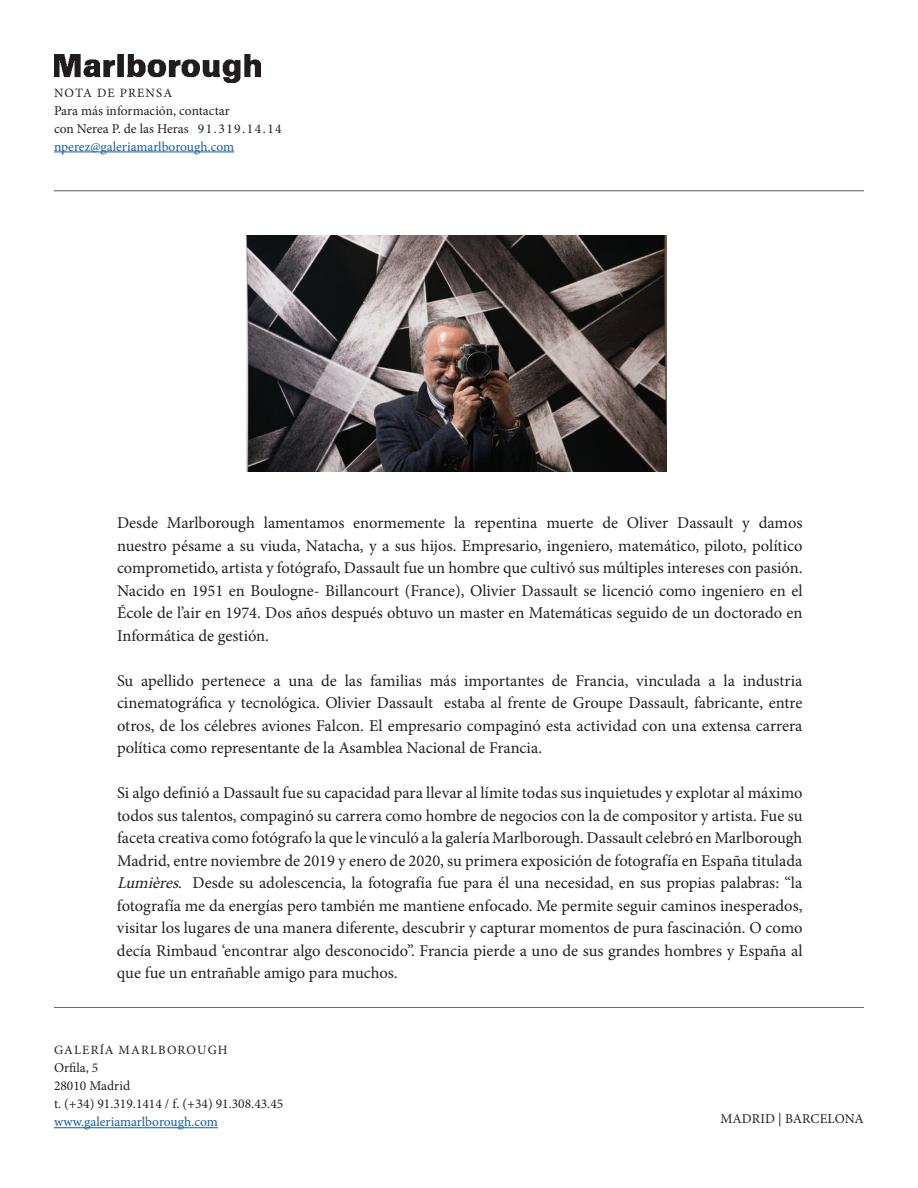
<style>
.page{position:relative;width:918px;height:1188px;background:#fff}
.page>*{position:absolute;margin:0;border:0;box-sizing:border-box;transform-origin:0 0}
.t1{font:16.5px/22.5px "Minion Pro";color:#231f20;text-align:justify}
.t2{font:13.5px/18px "Minion Pro";color:#231f20}
.t3{font:13.5px "Minion Pro";color:#175d9e}
.t4{font:12.75px "Minion Pro";letter-spacing:.09em;color:#231f20}
.s1{font-style:italic}
</style>
<div class="page">
<hr style="left:54px;top:152px;width:180px;height:1px;background:#175d9e">
<img style="left:54px;top:54px;width:207px;height:28px">
<hr style="left:54px;top:190px;width:810px;height:1px;background:#57585a">
<hr style="left:54px;top:1007px;width:810px;height:1px;background:#57585a">
<hr style="left:54px;top:1127px;width:164px;height:1px;background:#175d9e">
<img style="left:246px;top:236px;width:420px;height:235px">
<p class="t4" style="left:54px;top:84px;width:120px">NOTA DE PRENSA</p>
<p class="t2" style="left:54px;top:101px;width:229px">Para más información, contactar<br>con Nerea P. de las Heras 91.319.14.14</p>
<p class="t3" style="left:54px;top:137px;width:182px">nperez@galeriamarlborough.com</p>
<p class="t1" style="left:117px;top:512px;width:687px">Desde Marlborough lamentamos enormemente la repentina muerte de Oliver Dassault y damos nuestro pésame a su viuda, Natacha, y a sus hijos. Empresario, ingeniero, matemático, piloto, político comprometido, artista y fotógrafo, Dassault fue un hombre que cultivó sus múltiples intereses con pasión.<br>Nacido en 1951 en Boulogne- Billancourt (France), Olivier Dassault se licenció como ingeniero en el École de l’air en 1974. Dos años después obtuvo un master en Matemáticas seguido de un doctorado en Informática de gestión.</p>
<p class="t1" style="left:117px;top:670px;width:687px">Su apellido pertenece a una de las familias más importantes de Francia, vinculada a la industria cinematográfica y tecnológica. Olivier Dassault estaba al frente de Groupe Dassault, fabricante, entre otros, de los célebres aviones Falcon. El empresario compaginó esta actividad con una extensa carrera política como representante de la Asamblea Nacional de Francia.</p>
<p class="t1" style="left:117px;top:782px;width:687px">Si algo definió a Dassault fue su capacidad para llevar al límite todas sus inquietudes y explotar al máximo todos sus talentos, compaginó su carrera como hombre de negocios con la de compositor y artista. Fue su faceta creativa como fotógrafo la que le vinculó a la galería Marlborough. Dassault celebró en Marlborough Madrid, entre noviembre de 2019 y enero de 2020, su primera exposición de fotografía en España titulada <span class="s1">Lumières</span>. Desde su adolescencia, la fotografía fue para él una necesidad, en sus propias palabras: “la fotografía me da energías pero también me mantiene enfocado. Me permite seguir caminos inesperados, visitar los lugares de una manera diferente, descubrir y capturar momentos de pura fascinación. O como decía Rimbaud ‘encontrar algo desconocido”. Francia pierde a uno de sus grandes hombres y España al que fue un entrañable amigo para muchos.</p>
<p class="t4" style="left:54px;top:1042px;width:175px">GALERÍA MARLBOROUGH</p>
<p class="t2" style="left:54px;top:1059px;width:231px">Orfila, 5<br>28010 Madrid<br>t. (+34) 91.319.1414 / f. (+34) 91.308.43.45</p>
<p class="t3" style="left:54px;top:1113px;width:165px">www.galeriamarlborough.com</p>
<p class="t2" style="left:720px;top:1110px;width:145px">MADRID | BARCELONA</p>
</div>
